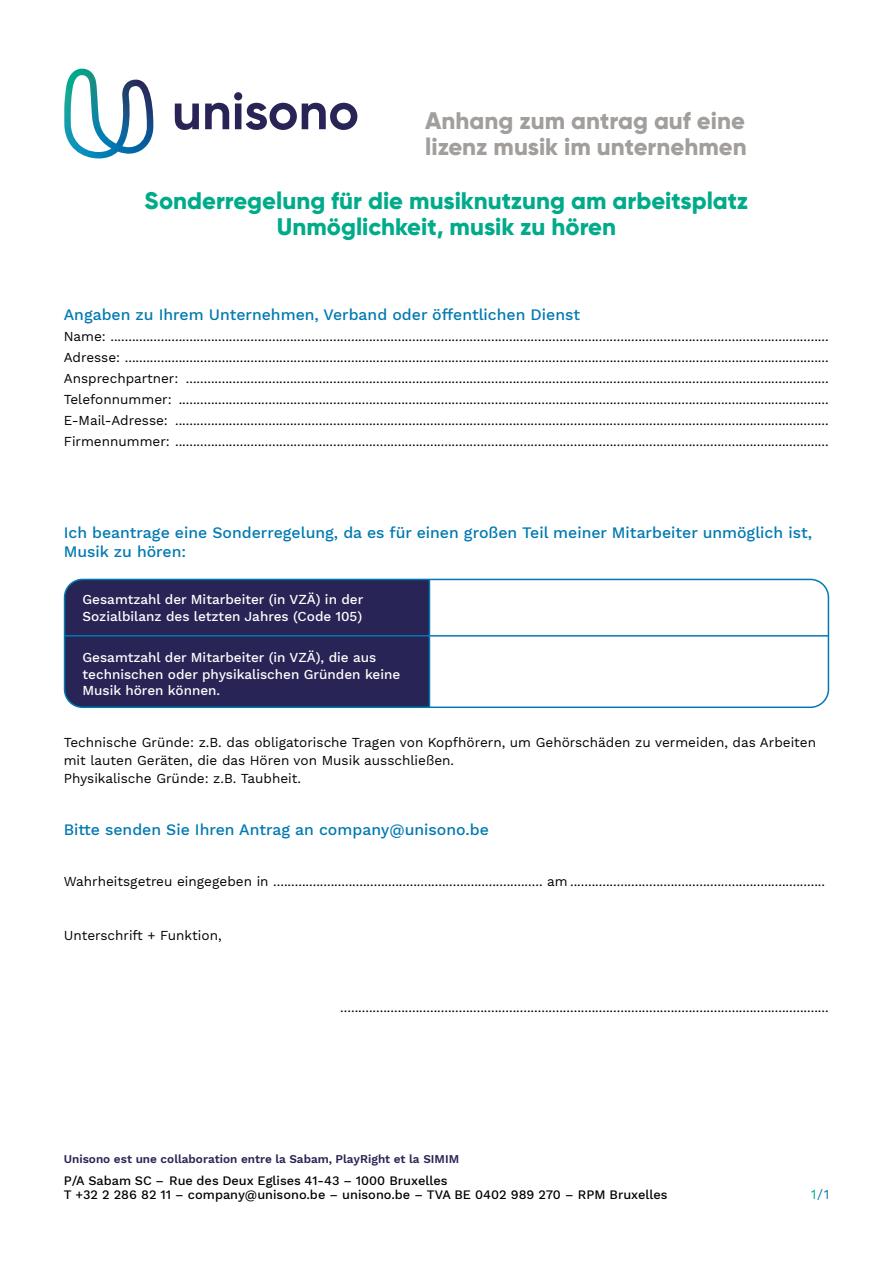
<style>
.page{position:relative;width:893px;height:1263px;background:#fff}
.page>*{position:absolute;margin:0;border:0;box-sizing:border-box;transform-origin:0 0}
.GRAND_TITRE{font:800 24px "Gilroy";color:#00ab8a}
.GRAND_TITRE-2{font:800 24px/25.5px "Gilroy";color:#a19e9c}
.titre_2{font:500 15.75px/18.9px "Work Sans";color:#0079b1}
.BODY{font:13.5px "Work Sans";color:#000}
.COORDONNE_CONTACT{font:13.5px "Work Sans";color:#000}
.t1{font:500 13.5px/16.5px "Work Sans";color:#fff}
.BODY-2{font:13.5px "Work Sans";color:#0079b1}
.Body{font:500 12.75px/14.7px "Work Sans";color:#000}
.Body-2{font:600 11.7px "Work Sans";color:#292456}
.s1{color:#00ab8a}
</style>
<div class="page">
<svg style="left:175px;top:92px;width:182px;height:38px"></svg>
<img style="left:64px;top:69px;width:89px;height:89px">
<div style="left:65px;top:579px;width:364px;height:128px;background:#292456"></div>
<hr style="left:429px;top:579px;width:1px;height:56px;background:#0079b1">
<hr style="left:429px;top:637px;width:1px;height:70px;background:#0079b1">
<hr style="left:429px;top:635px;width:399px;height:2px;background:#0079b1">
<hr style="left:65px;top:635px;width:364px;height:2px;background:#0079b1">
<div style="left:64px;top:579px;width:765px;height:129px;border:2px solid #0079b1;border-radius:18px"></div>
<p class="GRAND_TITRE-2" style="left:425px;top:108px;width:323px">Anhang zum antrag auf eine lizenz musik im unternehmen</p>
<p class="GRAND_TITRE" style="left:145px;top:186px;width:605px">Sonderregelung für die musiknutzung am arbeitsplatz</p>
<p class="GRAND_TITRE" style="left:277px;top:211px;width:341px">Unmöglichkeit, musik zu hören</p>
<p class="titre_2" style="left:64px;top:305px;width:518px">Angaben zu Ihrem Unternehmen, Verband oder öffentlichen Dienst</p>
<p class="COORDONNE_CONTACT" style="left:64px;top:328px;width:766px">Name: ........................................................................................................................................................................................................</p>
<p class="COORDONNE_CONTACT" style="left:64px;top:349px;width:766px">Adresse: ....................................................................................................................................................................................................</p>
<p class="BODY" style="left:64px;top:370px;width:766px">Ansprechpartner: ...................................................................................................................................................................................</p>
<p class="BODY" style="left:64px;top:391px;width:766px">Telefonnummer: .....................................................................................................................................................................................</p>
<p class="BODY" style="left:64px;top:412px;width:766px">E-Mail-Adresse: ......................................................................................................................................................................................</p>
<p class="BODY" style="left:64px;top:433px;width:766px">Firmennummer: ......................................................................................................................................................................................</p>
<p class="titre_2" style="left:64px;top:524px;width:750px">Ich beantrage eine Sonderregelung, da es für einen großen Teil meiner Mitarbeiter unmöglich ist,<br>Musik zu hören:</p>
<p class="t1" style="left:83px;top:592px;width:282px">Gesamtzahl der Mitarbeiter (in VZÄ) in der<br>Sozialbilanz des letzten Jahres (Code 105)</p>
<p class="t1" style="left:83px;top:650px;width:319px">Gesamtzahl der Mitarbeiter (in VZÄ), die aus technischen oder physikalischen Gründen keine<br>Musik hören können.</p>
<p class="BODY" style="left:64px;top:735px;width:754px">Technische Gründe: z.B. das obligatorische Tragen von Kopfhörern, um Gehörschäden zu vermeiden, das Arbeiten</p>
<p class="BODY" style="left:64px;top:753px;width:392px">mit lauten Geräten, die das Hören von Musik ausschließen.</p>
<p class="BODY" style="left:64px;top:771px;width:239px">Physikalische Gründe: z.B. Taubheit.</p>
<p class="titre_2" style="left:64px;top:821px;width:426px">Bitte senden Sie Ihren Antrag an company@unisono.be</p>
<p class="BODY" style="left:64px;top:873px;width:763px">Wahrheitsgetreu eingegeben in ........................................................................... am .......................................................................</p>
<p class="BODY" style="left:64px;top:927px;width:159px">Unterschrift + Funktion,</p>
<p class="BODY" style="left:340px;top:999px;width:490px">........................................................................................................................................</p>
<p class="Body-2" style="left:64px;top:1152px;width:397px">Unisono est une collaboration entre la Sabam, PlayRight et la SIMIM</p>
<p class="Body" style="left:64px;top:1173px;width:605px">P/A Sabam SC – Rue des Deux Eglises 41-43 – 1000 Bruxelles<br>T +32 2 286 82 11 – company@unisono.be – unisono.be – TVA BE 0402 989 270 – RPM Bruxelles</p>
<p class="BODY-2" style="left:811px;top:1187px;width:20px"><span class="s1">1</span>/1</p>
</div>
